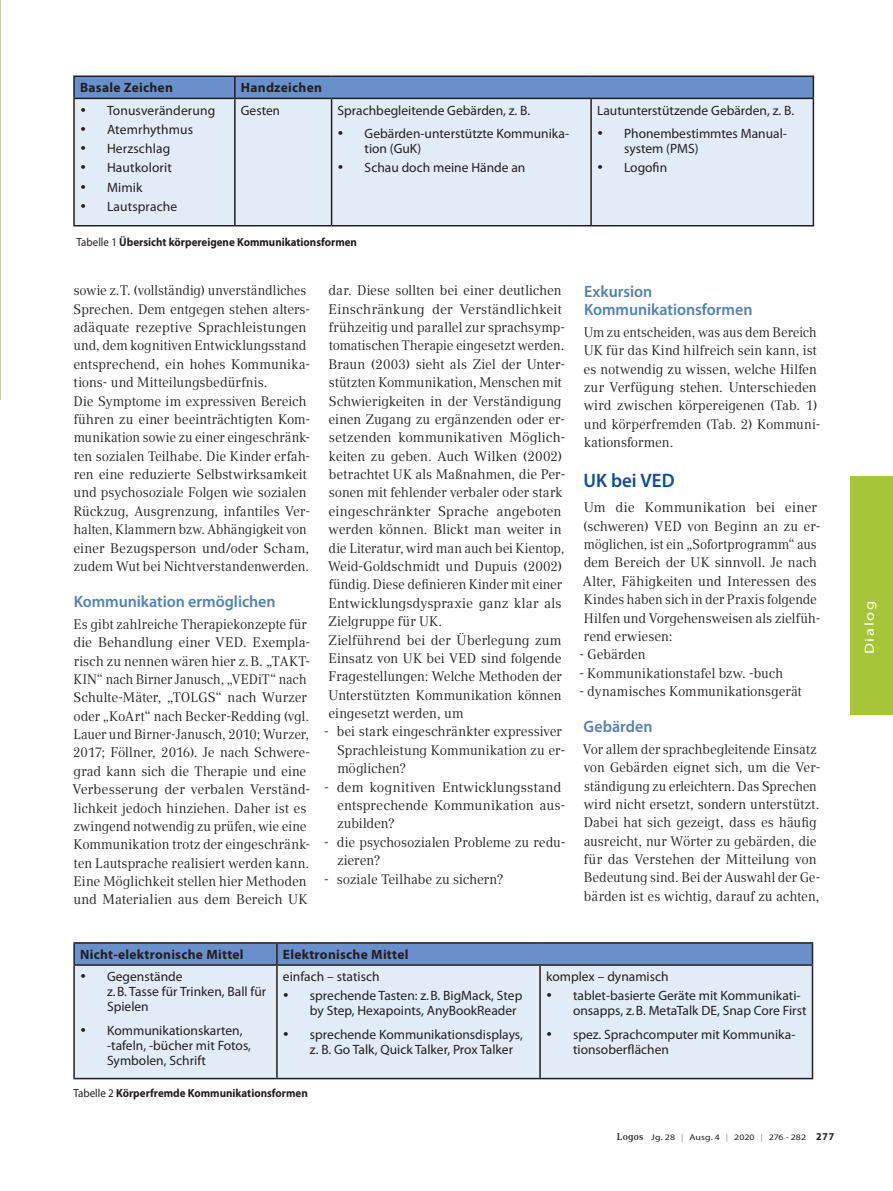
<style>
.page{position:relative;width:893px;height:1191px;background:#fff}
.page>*{position:absolute;margin:0;border:0;box-sizing:border-box;transform-origin:0 0}
.t1{font:600 19.5px "Myriad Pro";color:#0d4da1}
.t2{font:600 16.5px/18px "Myriad Pro";color:#5080c1}
.t3{font:13.8px/18.5px "Compatil Text LT Pro";letter-spacing:-.005em;color:#231f20}
.t4{font:13.8px/18.3px "Compatil Text LT Pro";letter-spacing:-.005em;color:#231f20;scale:.96 1}
.t5{font:13.8px/18.5px "Compatil Text LT Pro";letter-spacing:-.005em;color:#231f20;scale:.95 1}
.t6{font:13.8px/18.5px "Compatil Text LT Pro";letter-spacing:-.005em;color:#231f20;scale:.94 1}
.t7{font:13.5px/15px "Myriad Pro";color:#231f20}
.t8{font:700 13.5px "Myriad Pro";letter-spacing:.02em;color:#231f20}
.t9{font:13.2px "Myriad Pro";letter-spacing:.105em;color:#fff;scale:1.25 1}
.t10{font:700 11.7px "Myriad Pro";color:#231f20;scale:.94 1}
.t11{font:8.4px "Myriad Pro";letter-spacing:.005em;color:#231f20;scale:1.18 1}
.s1{font-weight:400}
.s2{font-family:"Compatil Text LT Pro";font-weight:700;font-size:9.75px}
.s3{color:#939598}
.s4{font-weight:700;font-size:10.5px}
</style>
<div class="page">
<div style="left:850px;top:476px;width:43px;height:238px;background:#a6c539"></div>
<hr style="left:0;top:0;width:1px;height:400px;background:#c3d67a">
<div style="left:75px;top:99px;width:738px;height:126px;background:#e1ecf7"></div>
<hr style="left:73px;top:75px;width:162px;height:2px;background:#231f20">
<hr style="left:73px;top:77px;width:2px;height:21px;background:#231f20">
<hr style="left:235px;top:75px;width:97px;height:2px;background:#231f20">
<hr style="left:332px;top:75px;width:259px;height:2px;background:#231f20">
<hr style="left:591px;top:75px;width:223px;height:2px;background:#231f20">
<svg style="left:74px;top:76px;width:740px;height:22px;background:#6488bd"></svg>
<hr style="left:73px;top:99px;width:2px;height:126px;background:#231f20">
<hr style="left:234px;top:99px;width:2px;height:126px;background:#231f20">
<hr style="left:331px;top:99px;width:1px;height:126px;background:#231f20">
<hr style="left:590px;top:99px;width:2px;height:126px;background:#231f20">
<hr style="left:813px;top:99px;width:1px;height:126px;background:#231f20">
<hr style="left:73px;top:225px;width:162px;height:1px;background:#231f20">
<hr style="left:235px;top:225px;width:97px;height:1px;background:#231f20">
<hr style="left:332px;top:225px;width:259px;height:1px;background:#231f20">
<hr style="left:591px;top:225px;width:223px;height:1px;background:#231f20">
<hr style="left:73px;top:98px;width:162px;height:1px;background:#231f20">
<hr style="left:235px;top:98px;width:97px;height:1px;background:#231f20">
<hr style="left:332px;top:98px;width:259px;height:1px;background:#231f20">
<hr style="left:591px;top:98px;width:223px;height:1px;background:#231f20">
<div style="left:75px;top:965px;width:737px;height:112px;background:#e1ecf7"></div>
<hr style="left:73px;top:942px;width:204px;height:1px;background:#231f20">
<hr style="left:73px;top:943px;width:2px;height:21px;background:#231f20">
<hr style="left:277px;top:942px;width:263px;height:1px;background:#231f20">
<hr style="left:540px;top:942px;width:273px;height:1px;background:#231f20">
<div style="left:74px;top:943px;width:739px;height:21px;background:#6990ca"></div>
<hr style="left:73px;top:964px;width:204px;height:1px;background:#231f20">
<hr style="left:73px;top:965px;width:2px;height:112px;background:#231f20">
<hr style="left:277px;top:964px;width:263px;height:1px;background:#231f20">
<hr style="left:276px;top:965px;width:2px;height:112px;background:#231f20">
<hr style="left:540px;top:964px;width:273px;height:1px;background:#231f20">
<hr style="left:539px;top:965px;width:2px;height:112px;background:#231f20">
<hr style="left:812px;top:965px;width:1px;height:112px;background:#231f20">
<hr style="left:73px;top:1077px;width:204px;height:2px;background:#231f20">
<hr style="left:277px;top:1077px;width:263px;height:2px;background:#231f20">
<hr style="left:540px;top:1077px;width:273px;height:2px;background:#231f20">
<p class="t8" style="left:80px;top:79px;width:94px">Basale Zeichen</p>
<p class="t8" style="left:241px;top:79px;width:83px">Handzeichen</p>
<p class="t7" style="left:80px;top:102px;width:137px">• Tonusveränderung</p>
<p class="t7" style="left:80px;top:121px;width:115px">• Atemrhythmus</p>
<p class="t7" style="left:80px;top:141px;width:92px">• Herzschlag</p>
<p class="t7" style="left:80px;top:160px;width:94px">• Hautkolorit</p>
<p class="t7" style="left:80px;top:179px;width:64px">• Mimik</p>
<p class="t7" style="left:80px;top:198px;width:99px">• Lautsprache</p>
<p class="t7" style="left:241px;top:102px;width:41px">Gesten</p>
<p class="t7" style="left:338px;top:102px;width:194px">Sprachbegleitende Gebärden, z. B.</p>
<p class="t7" style="left:365px;top:126px;width:205px;text-indent:-27px">• Gebärden-unterstützte Kommunika&shy;tion (GuK)</p>
<p class="t7" style="left:338px;top:160px;width:189px">• Schau doch meine Hände an</p>
<p class="t10" style="left:77px;top:235px;width:300px"><span class="s1">Tabelle 1</span> Übersicht körpereigene Kommunikationsformen</p>
<p class="t7" style="left:597px;top:102px;width:199px">Lautunterstützende Gebärden, z. B.</p>
<p class="t7" style="left:624px;top:126px;width:164px;text-indent:-27px">• Phonembestimmtes Manual&shy;system (PMS)</p>
<p class="t7" style="left:597px;top:160px;width:72px">• Logofin</p>
<p class="t5" style="left:73px;top:281px;width:251px">sowie z.T. (vollständig) unverständliches Sprechen. Dem entgegen stehen alters&shy;adäquate rezeptive Sprachleistungen und, dem kognitiven Entwicklungsstand entsprechend, ein hohes Kommunika&shy;tions- und Mitteilungsbedürfnis.<br>Die Symptome im expressiven Bereich führen zu einer beeinträchtigten Kom&shy;munikation sowie zu einer eingeschränk&shy;ten sozialen Teilhabe. Die Kinder erfah&shy;ren eine reduzierte Selbstwirksamkeit und psychosoziale Folgen wie sozialen Rückzug, Ausgrenzung, infantiles Ver&shy;halten, Klammern bzw. Abhängigkeit von einer Bezugsperson und/oder Scham, zudem Wut bei Nichtverstandenwerden.</p>
<p class="t2" style="left:74px;top:592px;width:203px">Kommunikation ermöglichen</p>
<p class="t4" style="left:73px;top:615px;width:249px">Es gibt zahlreiche Therapiekonzepte für die Behandlung einer VED. Exempla&shy;risch zu nennen wären hier z.B. „TAKT-KIN“ nach Birner Janusch, „VEDiT“ nach Schulte-Mäter, „TOLGS“ nach Wurzer oder „KoArt“ nach Becker-Redding (vgl.<br>Lauer und Birner-Janusch, 2010; Wurzer, 2017; Föllner, 2016). Je nach Schwere&shy;grad kann sich die Therapie und eine Verbesserung der verbalen Verständ&shy;lichkeit jedoch hinziehen. Daher ist es zwingend notwendig zu prüfen, wie eine Kommunikation trotz der eingeschränk&shy;ten Lautsprache realisiert werden kann.<br>Eine Möglichkeit stellen hier Methoden und Materialien aus dem Bereich UK</p>
<p class="t3" style="left:328px;top:281px;width:239px">dar. Diese sollten bei einer deutlichen Einschränkung der Verständlichkeit frühzeitig und parallel zur sprachsymp&shy;tomatischen Therapie eingesetzt werden.<br>Braun (2003) sieht als Ziel der Unter&shy;stützten Kommunikation, Menschen mit Schwierigkeiten in der Verständigung einen Zugang zu ergänzenden oder er&shy;setzenden kommunikativen Möglich&shy;keiten zu geben. Auch Wilken (2002) betrachtet UK als Maßnahmen, die Per&shy;sonen mit fehlender verbaler oder stark eingeschränkter Sprache angeboten werden können. Blickt man weiter in die Literatur, wird man auch bei Kientop, Weid-Goldschmidt und Dupuis (2002) fündig. Diese definieren Kinder mit einer Entwicklungsdyspraxie ganz klar als Zielgruppe für UK.<br>Zielführend bei der Überlegung zum Einsatz von UK bei VED sind folgende Fragestellungen: Welche Methoden der Unterstützten Kommunikation können eingesetzt werden, um</p>
<p class="t3" style="left:337px;top:722px;width:229px;text-indent:-13px">- bei stark eingeschränkter expressiver<br>Sprachleistung Kommunikation zu er&shy;möglichen?</p>
<p class="t3" style="left:337px;top:777px;width:230px;text-indent:-13px">- dem kognitiven Entwicklungsstand entsprechende Kommunikation aus&shy;zubilden?</p>
<p class="t3" style="left:337px;top:833px;width:229px;text-indent:-13px">- die psychosozialen Probleme zu redu&shy;zieren?</p>
<p class="t3" style="left:324px;top:869px;width:181px">- soziale Teilhabe zu sichern?</p>
<p class="t2" style="left:584px;top:282px;width:170px">Exkursion<br>Kommunikationsformen</p>
<p class="t6" style="left:584px;top:323px;width:253px">Um zu entscheiden, was aus dem Bereich UK für das Kind hilfreich sein kann, ist es notwendig zu wissen, welche Hilfen zur Verfügung stehen. Unterschieden wird zwischen körpereigenen (Tab. 1) und körperfremden (Tab. 2) Kommuni&shy;kationsformen.</p>
<h1 class="t1" style="left:584px;top:468px;width:92px">UK bei VED</h1>
<p class="t3" style="left:583px;top:498px;width:239px">Um die Kommunikation bei einer (schweren) VED von Beginn an zu er&shy;möglichen, ist ein „Sofortprogramm“ aus dem Bereich der UK sinnvoll. Je nach Alter, Fähigkeiten und Interessen des Kindes haben sich in der Praxis folgende Hilfen und Vorgehensweisen als zielfüh&shy;rend erwiesen:</p>
<p class="t3" style="left:579px;top:645px;width:68px">- Gebärden</p>
<p class="t3" style="left:579px;top:664px;width:205px">- Kommunikationstafel bzw. -buch</p>
<p class="t3" style="left:579px;top:682px;width:224px">- dynamisches Kommunikationsgerät</p>
<p class="t2" style="left:584px;top:717px;width:70px">Gebärden</p>
<p class="t4" style="left:583px;top:740px;width:249px">Vor allem der sprachbegleitende Einsatz von Gebärden eignet sich, um die Ver&shy;ständigung zu erleichtern. Das Sprechen wird nicht ersetzt, sondern unterstützt.<br>Dabei hat sich gezeigt, dass es häufig ausreicht, nur Wörter zu gebärden, die für das Verstehen der Mitteilung von Bedeutung sind. Bei der Auswahl der Ge&shy;bärden ist es wichtig, darauf zu achten,</p>
<p class="t8" style="left:80px;top:945px;width:165px">Nicht-elektronische Mittel</p>
<p class="t8" style="left:283px;top:945px;width:127px">Elektronische Mittel</p>
<p class="t7" style="left:107px;top:969px;width:161px;text-indent:-27px">• Gegenstände<br>z.B. Tasse für Trinken, Ball für<br>Spielen</p>
<p class="t7" style="left:107px;top:1022px;width:145px;text-indent:-27px">• Kommunikationskarten, -tafeln, -bücher mit Fotos,<br>Symbolen, Schrift</p>
<p class="t7" style="left:283px;top:969px;width:98px">einfach – statisch</p>
<p class="t7" style="left:310px;top:988px;width:214px;text-indent:-27px">• sprechende Tasten: z.B. BigMack, Step by Step, Hexapoints, AnyBookReader</p>
<p class="t7" style="left:310px;top:1026px;width:215px;text-indent:-27px">• sprechende Kommunikationsdisplays, z. B. Go Talk, Quick Talker, Prox Talker</p>
<p class="t10" style="left:73px;top:1085px;width:251px"><span class="s1">Tabelle 2</span> Körperfremde Kommunikationsformen</p>
<p class="t7" style="left:546px;top:969px;width:124px">komplex – dynamisch</p>
<p class="t7" style="left:573px;top:988px;width:235px;text-indent:-27px">• tablet-basierte Geräte mit Kommunikati&shy;onsapps, z.B. MetaTalk DE, Snap Core First</p>
<p class="t7" style="left:573px;top:1026px;width:224px;text-indent:-27px">• spez. Sprachcomputer mit Kommunika&shy;tionsoberflächen</p>
<p class="t11" style="left:617px;top:1132px;width:186px"><span class="s2">Logos</span> Jg. 28 <span class="s3">|</span> Ausg. 4 <span class="s3">|</span> 2020 <span class="s3">|</span> 276 - 282 <span class="s4">277</span></p>
<p class="t9" style="left:861px;top:654px;width:45px;rotate:-90deg">Dialog</p>
</div>
